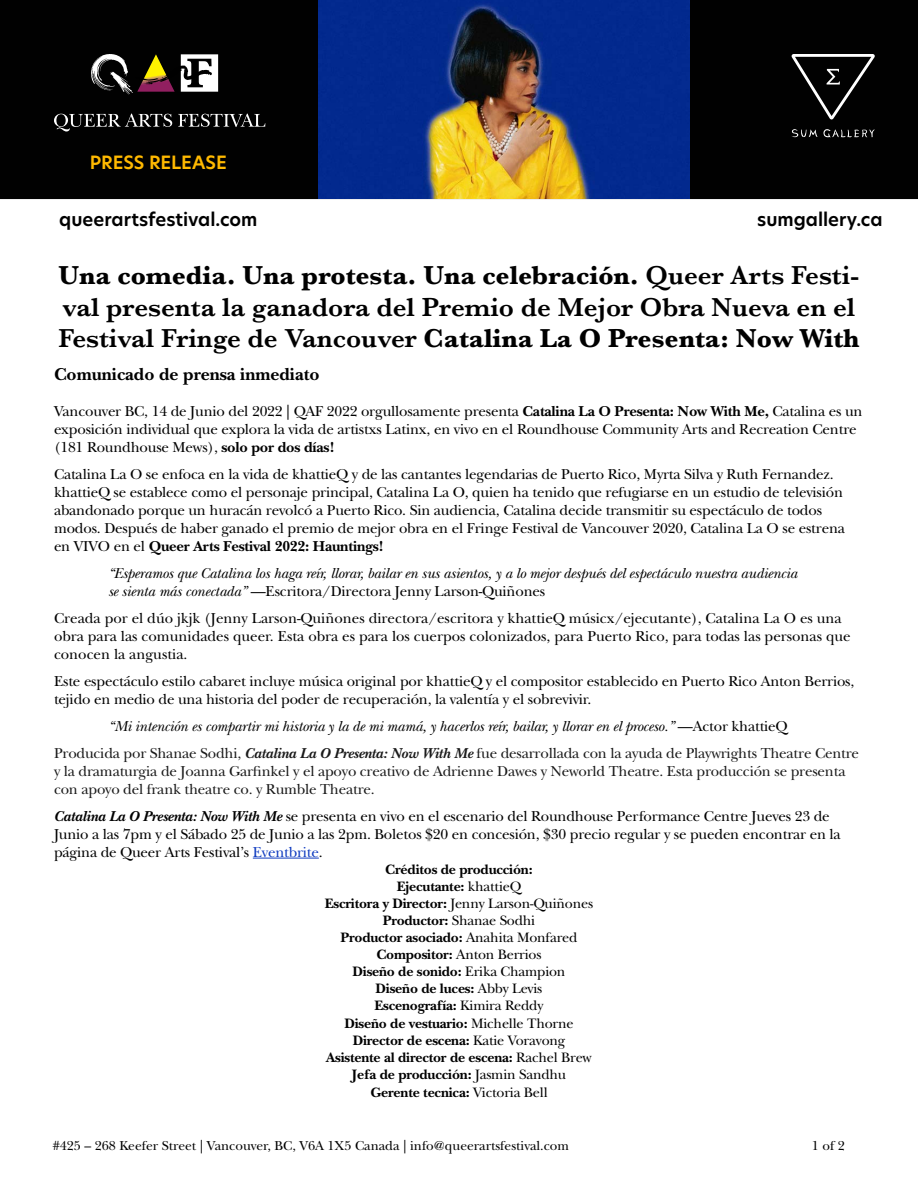
<style>
.page{position:relative;width:918px;height:1188px;background:#fff}
.page>*{position:absolute;margin:0;border:0;box-sizing:border-box;transform-origin:0 0}
.t1{font:600 27px/31px "Baskerville";color:#000}
.t2{font:600 18px "New Hero";color:#000}
.t3{font:700 18px "New Baskerville";color:#000}
.t4{font:600 18px "New Hero";letter-spacing:-.005em;color:#ffb900}
.t5{font:15px/18px "New Baskerville";letter-spacing:-.01em;color:#000}
.t6{font:italic 15px/18px "New Baskerville";letter-spacing:-.01em;color:#000}
.t7{font:15px/18px "New Baskerville";letter-spacing:-.01em;color:#1a1a1a}
.t8{font:700 14.25px/17.1px "New Baskerville";letter-spacing:-.01em;color:#000;text-align:center}
.t9{font:13.5px "New Baskerville";color:#000}
.s1{font-weight:700}
.s2{font-style:normal}
.s3{font-style:normal;color:#1a1a1a}
.s4{font-weight:700;color:#1a1a1a}
.s5{font-weight:700;font-style:italic}
.s6{color:#103cc0}
.s7{font-weight:400}
</style>
<div class="page">
<div style="left:0;top:0;width:918px;height:199px;background:#010101"></div>
<div style="left:301px;top:0;width:460px;height:199px;background:#010101"></div>
<img style="left:319px;top:0;width:371px;height:199px">
<svg style="left:791px;top:129px;width:84px;height:9px"></svg>
<svg style="left:791px;top:54px;width:84px;height:65px;background:#222"></svg>
<svg style="left:54px;top:114px;width:211px;height:18px;background:#323232"></svg>
<svg style="left:91px;top:54px;width:127px;height:41px"></svg>
<hr style="left:253px;top:858px;width:66px;height:1px;background:#103cc0">
<p class="t4" style="left:90px;top:150px;width:138px">PRESS RELEASE</p>
<p class="t2" style="left:59px;top:207px;width:200px">queerartsfestival.com</p>
<p class="t2" style="left:757px;top:207px;width:127px">sumgallery.ca</p>
<h1 class="t1" style="left:58px;top:260px;width:803px"><span class="s1">Una comedia. Una protesta. Una celebración.</span> Queer Arts Festi&shy;val presenta la ganadora del Premio de Mejor Obra Nueva en el<br>Festival Fringe de Vancouver <span class="s1">Catalina La O Presenta: Now With</span></h1>
<p class="t3" style="left:54px;top:364px;width:267px">Comunicado de prensa inmediato</p>
<p class="t5" style="left:54px;top:402px;width:810px">Vancouver BC, 14 de Junio del 2022 | QAF 2022 orgullosamente presenta <span class="s1">Catalina La O Presenta: Now With Me,</span> Catalina es un exposición individual que explora la vida de artistxs Latinx, en vivo en el Roundhouse Community Arts and Recreation Centre (181 Roundhouse Mews), <span class="s1">solo por dos días!</span></p>
<p class="t5" style="left:54px;top:465px;width:793px">Catalina La O se enfoca en la vida de khattieQ y de las cantantes legendarias de Puerto Rico, Myrta Silva y Ruth Fernandez. khattieQ se establece como el personaje principal, Catalina La O, quien ha tenido que refugiarse en un estudio de televisión abandonado porque un huracán revolcó a Puerto Rico. Sin audiencia, Catalina decide transmitir su espectáculo de todos modos. Después de haber ganado el premio de mejor obra en el Fringe Festival de Vancouver 2020, Catalina La O se estrena en VIVO en el <span class="s1">Queer Arts Festival 2022: Hauntings!</span></p>
<p class="t6" style="left:108px;top:564px;width:691px">“Esperamos que Catalina los haga reír, llorar, bailar en sus asientos, y a lo mejor después del espectáculo nuestra audiencia se sienta más conectada” <span class="s2">—Escritora/Directora Jenny Larson-Quiñones</span></p>
<p class="t5" style="left:54px;top:609px;width:798px">Creada por el dúo jkjk (Jenny Larson-Quiñones directora/escritora y khattieQ músicx/ejecutante), Catalina La O es una obra para las comunidades queer. Esta obra es para los cuerpos colonizados, para Puerto Rico, para todas las personas que conocen la angustia.</p>
<p class="t5" style="left:54px;top:672px;width:802px">Este espectáculo estilo cabaret incluye música original por khattieQ y el compositor establecido en Puerto Rico Anton Berrios, tejido en medio de una historia del poder de recuperación, la valentía y el sobrevivir.</p>
<p class="t6" style="left:54px;top:712px;width:807px;line-height:27px;text-indent:54px">“Mi intención es compartir mi historia y la de mi mamá, y hacerlos reír, bailar, y llorar en el proceso.” <span class="s2">—Actor khattieQ<br></span><span class="s3">Producida por Shanae Sodhi,</span> <span class="s4">Catalina La O Presenta: Now With Me</span> <span class="s3">fue desarrollada con la ayuda de Playwrights Theatre Centre</span></p>
<p class="t7" style="left:54px;top:762px;width:793px">y la dramaturgia de Joanna Garfinkel y el apoyo creativo de Adrienne Dawes y Neworld Theatre. Esta producción se presenta con apoyo del frank theatre co. y Rumble Theatre.</p>
<p class="t5" style="left:54px;top:807px;width:788px"><span class="s5">Catalina La O Presenta: Now With Me</span> se presenta en vivo en el escenario del Roundhouse Performance Centre Jueves 23 de<br>Junio a las 7pm y el Sábado 25 de Junio a las 2pm. Boletos $20 en concesión, $30 precio regular y se pueden encontrar en la página de Queer Arts Festival’s <span class="s6">Eventbrite</span>.</p>
<p class="t8" style="left:325px;top:861px;width:270px">Créditos de producción:<br>Ejecutante: <span class="s7">khattieQ<br></span>Escritora y Director: <span class="s7">Jenny Larson-Quiñones<br></span>Productor: <span class="s7">Shanae Sodhi<br></span>Productor asociado: <span class="s7">Anahita Monfared<br></span>Compositor: <span class="s7">Anton Berrios<br></span>Diseño de sonido: <span class="s7">Erika Champion<br></span>Diseño de luces: <span class="s7">Abby Levis<br></span>Escenografía: <span class="s7">Kimira Reddy<br></span>Diseño de vestuario: <span class="s7">Michelle Thorne<br></span>Director de escena: <span class="s7">Katie Voravong<br></span>Asistente al director de escena: <span class="s7">Rachel Brew<br></span>Jefa de producción: <span class="s7">Jasmin Sandhu<br></span>Gerente tecnica: <span class="s7">Victoria Bell</span></p>
<p class="t9" style="left:53px;top:1138px;width:518px">#425 – 268 Keefer Street | Vancouver, BC, V6A 1X5 Canada | info@queerartsfestival.com</p>
<p class="t9" style="left:812px;top:1138px;width:34px">1 of 2</p>
</div>
